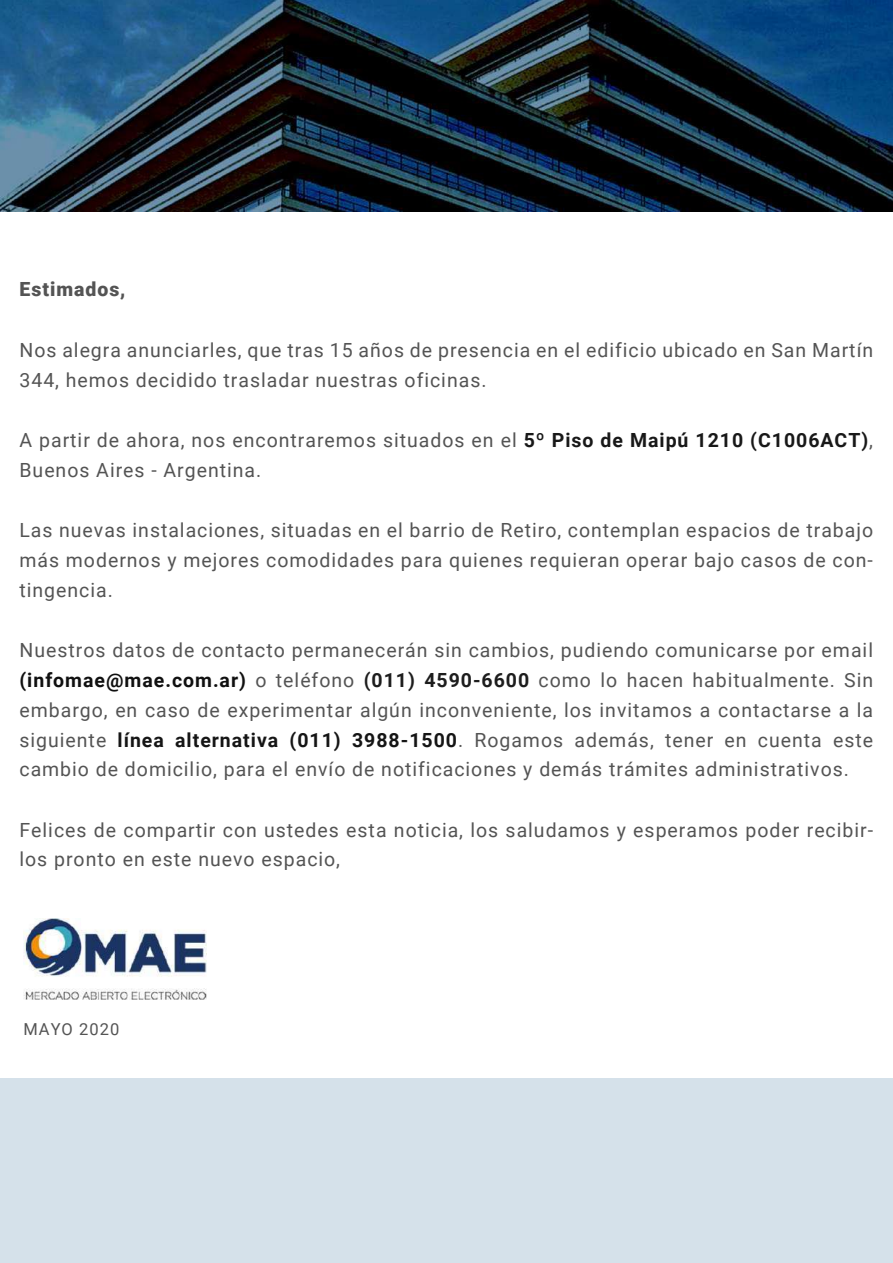
<style>
.page{position:relative;width:893px;height:1263px;background:#fff}
.page>*{position:absolute;margin:0;border:0;box-sizing:border-box;transform-origin:0 0}
.t1{font:19.5px/30px "Roboto";letter-spacing:.05em;color:#545454}
.t2{font:900 19.5px "Roboto";letter-spacing:.05em;color:#545454}
.t3{font:16.5px "Roboto";letter-spacing:.065em;color:#545454}
.s1{font-weight:700;color:#181818}
.s2{font-weight:700;color:#101010}
.s3{font-weight:700;color:#1d1d1d}
.s4{font-weight:700;color:#151515}
</style>
<div class="page">
<img style="left:0;top:0;width:893px;height:211px">
<div style="left:0;top:1078px;width:893px;height:185px;background:#d5e1ea"></div>
<img style="left:23px;top:919px;width:183px;height:80px">
<p class="t2" style="left:20px;top:276px;width:108px">Estimados,</p>
<p class="t1" style="left:20px;top:334px;width:855px">Nos alegra anunciarles, que tras 15 años de presencia en el edificio ubicado en San Martín<br>344, hemos decidido trasladar nuestras oficinas.</p>
<p class="t1" style="left:20px;top:424px;width:855px">A partir de ahora, nos encontraremos situados en el <span class="s1">5º Piso de Maipú 1210 (C1006ACT)</span>,<br>Buenos Aires - Argentina.</p>
<p class="t1" style="left:20px;top:514px;width:855px;text-align:justify">Las nuevas instalaciones, situadas en el barrio de Retiro, contemplan espacios de trabajo más modernos y mejores comodidades para quienes requieran operar bajo casos de con&shy;tingencia.</p>
<p class="t1" style="left:19px;top:634px;width:855px;text-align:justify">Nuestros datos de contacto permanecerán sin cambios, pudiendo comunicarse por email <span class="s2">(infomae@mae.com.ar)</span> o teléfono <span class="s3">(011) 4590-6600</span> como lo hacen habitualmente. Sin embargo, en caso de experimentar algún inconveniente, los invitamos a contactarse a la siguiente <span class="s4">línea alternativa (011) 3988-1500</span>. Rogamos además, tener en cuenta este cambio de domicilio, para el envío de notificaciones y demás trámites administrativos.</p>
<p class="t1" style="left:19px;top:814px;width:855px">Felices de compartir con ustedes esta noticia, los saludamos y esperamos poder recibir&shy;los pronto en este nuevo espacio,</p>
<p class="t3" style="left:23px;top:1017px;width:97px">MAYO 2020</p>
</div>
